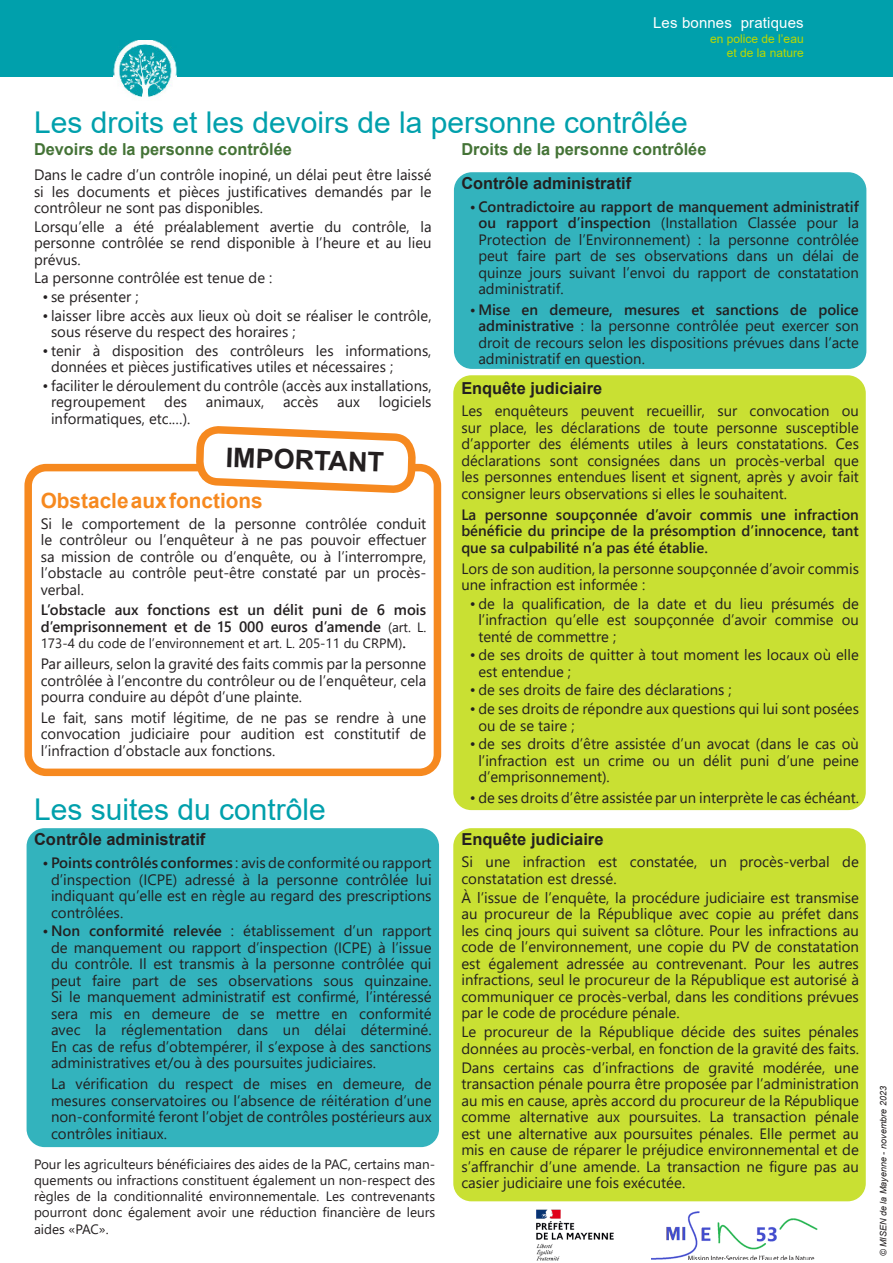
<style>
.page{position:relative;width:893px;height:1263px;background:#fff}
.page>*{position:absolute;margin:0;border:0;box-sizing:border-box;transform-origin:0 0}
.t1{font:30px "Arial";color:#00a0ac}
.t2{font:700 27px "Arial";color:#231f20}
.t3{font:700 21px "Arial";color:#f6891f}
.t4{font:700 16.5px "Arial";color:#231f20}
.t5{font:700 16.5px "Arial";color:#447336}
.t6{font:15px/16.5px "Segoe UI";color:#231f20;text-align:justify}
.t7{font:600 15px/16.5px "Segoe UI";color:#231f20;text-align:justify}
.t8{font:15px "Arial";letter-spacing:.01em;color:#fff}
.t9{font:13.5px/16.2px "Segoe UI";color:#231f20;text-align:justify}
.t10{font:12px/14.4px "Arial";color:#bbd800;text-align:right}
.t11{font:italic 9px "Arial";color:#231f20}
.s1{font-weight:600}
.s2{font-weight:400;font-size:13.5px}
.s3{font-weight:600;font-size:15px}
</style>
<div class="page">
<div style="left:453px;top:828px;width:413px;height:373px;background:#c9e033;border-radius:18px"></div>
<div style="left:27px;top:828px;width:412px;height:319px;background:#33b3bd;border-radius:18px"></div>
<div style="left:453px;top:375px;width:413px;height:435px;background:#c9e033;border-radius:18px"></div>
<div style="left:454px;top:172px;width:412px;height:197px;background:#33b3bd;border-radius:18px"></div>
<div style="left:0;top:0;width:893px;height:76px;background:#00a0ac"></div>
<img style="left:114px;top:41px;width:62px;height:56px">
<div style="left:24px;top:464px;width:417px;height:312px;border:8px solid #f6891f;border-radius:18px"></div>
<svg style="left:192px;top:426px;width:227px;height:67px"></svg>
<img style="left:651px;top:1211px;width:167px;height:49px">
<img style="left:536px;top:1209px;width:78px;height:52px">
<p class="t8" style="left:653px;top:12px;width:152px">Les bonnes pratiques</p>
<p class="t10" style="left:710px;top:31px;width:95px">en police de l’eau et de la nature</p>
<p class="t1" style="left:34px;top:102px;width:655px">Les droits et les devoirs de la personne contrôlée</p>
<p class="t5" style="left:34px;top:138px;width:259px">Devoirs de la personne contrôlée</p>
<p class="t6" style="left:34px;top:165px;width:399px">Dans le cadre d’un contrôle inopiné, un délai peut être laissé si les documents et pièces justificatives demandés par le contrôleur ne sont pas disponibles.</p>
<p class="t6" style="left:34px;top:217px;width:399px">Lorsqu’elle a été préalablement avertie du contrôle, la personne contrôlée se rend disponible à l’heure et au lieu prévus.</p>
<p class="t6" style="left:34px;top:269px;width:240px">La personne contrôlée est tenue de :</p>
<p class="t6" style="left:43px;top:287px;width:98px">• se présenter ;</p>
<p class="t6" style="left:51px;top:306px;width:382px;text-indent:-9px">• laisser libre accès aux lieux où doit se réaliser le contrôle, sous réserve du respect des horaires ;</p>
<p class="t6" style="left:51px;top:341px;width:382px;text-indent:-9px">• tenir à disposition des contrôleurs les informations, données et pièces justificatives utiles et nécessaires ;</p>
<p class="t6" style="left:51px;top:376px;width:382px;text-indent:-9px">• faciliter le déroulement du contrôle (accès aux installations, regroupement</p>
<p class="t5" style="left:461px;top:138px;width:247px">Droits de la personne contrôlée</p>
<p class="t4" style="left:461px;top:171px;width:171px">Contrôle administratif</p>
<p class="t6" style="left:478px;top:197px;width:382px;text-indent:-9px"><span class="s1">• Contradictoire au rapport de manquement administratif ou rapport d’inspection</span> (Installation Classée pour la Protection de l’Environnement) : la personne contrôlée peut faire part de ses observations dans un délai de quinze jours suivant l’envoi du rapport de constatation administratif.</p>
<p class="t6" style="left:478px;top:300px;width:382px;text-indent:-9px"><span class="s1">• Mise en demeure, mesures et sanctions de police administrative</span> : la personne contrôlée peut exercer son droit de recours selon les dispositions prévues dans l’acte administratif en question.</p>
<p class="t4" style="left:461px;top:376px;width:142px">Enquête judiciaire</p>
<p class="t6" style="left:461px;top:402px;width:399px">Les enquêteurs peuvent recueillir, sur convocation ou sur place, les déclarations de toute personne susceptible d’apporter des éléments utiles à leurs constatations. Ces déclarations sont consignées dans un procès-verbal que les personnes entendues lisent et signent, après y avoir fait consigner leurs observations si elles le souhaitent.</p>
<p class="t7" style="left:461px;top:505px;width:399px">La personne soupçonnée d’avoir commis une infraction bénéficie du principe de la présomption d’innocence, tant que sa culpabilité n’a pas été établie.</p>
<p class="t6" style="left:461px;top:559px;width:399px">Lors de son audition, la personne soupçonnée d’avoir commis une infraction est informée :</p>
<p class="t6" style="left:478px;top:594px;width:382px;text-indent:-9px">• de la qualification, de la date et du lieu présumés de l’infraction qu’elle est soupçonnée d’avoir commise ou tenté de commettre ;</p>
<p class="t6" style="left:478px;top:645px;width:382px;text-indent:-9px">• de ses droits de quitter à tout moment les locaux où elle est entendue ;</p>
<p class="t6" style="left:470px;top:680px;width:263px">• de ses droits de faire des déclarations ;</p>
<p class="t6" style="left:478px;top:699px;width:382px;text-indent:-9px">• de ses droits de répondre aux questions qui lui sont posées ou de se taire ;</p>
<p class="t6" style="left:478px;top:734px;width:382px;text-indent:-9px">• de ses droits d’être assistée d’un avocat (dans le cas où l’infraction est un crime ou un délit puni d’une peine d’emprisonnement).</p>
<p class="t6" style="left:470px;top:788px;width:391px">• de ses droits d’être assistée par un interprète le cas échéant.</p>
<p class="t6" style="left:164px;top:393px;width:24px">des</p>
<p class="t6" style="left:206px;top:393px;width:60px">animaux,</p>
<p class="t6" style="left:283px;top:393px;width:37px">accès</p>
<p class="t6" style="left:337px;top:393px;width:24px">aux</p>
<p class="t6" style="left:379px;top:393px;width:54px">logiciels</p>
<p class="t6" style="left:51px;top:409px;width:141px">informatiques, etc.…).</p>
<p class="t2" style="left:226px;top:438px;width:160px;rotate:2deg">IMPORTANT</p>
<p class="t3" style="left:41px;top:486px;width:224px">Obstacle aux fonctions</p>
<p class="t6" style="left:41px;top:514px;width:387px">Si le comportement de la personne contrôlée conduit le contrôleur ou l’enquêteur à ne pas pouvoir effectuer sa mission de contrôle ou d’enquête, ou à l’interrompre, l’obstacle au contrôle peut-être constaté par un procès&shy;verbal.</p>
<p class="t7" style="left:41px;top:601px;width:387px">L’obstacle aux fonctions est un délit puni de 6 mois d’emprisonnement et de 15 000 euros d’amende <span class="s2">(art. L.</span></p>
<p class="t9" style="left:41px;top:634px;width:367px">173-4 du code de l’environnement et art. L. 205-11 du CRPM)<span class="s3">.</span></p>
<p class="t6" style="left:41px;top:654px;width:387px">Par ailleurs, selon la gravité des faits commis par la personne contrôlée à l’encontre du contrôleur ou de l’enquêteur, cela pourra conduire au dépôt d’une plainte.</p>
<p class="t6" style="left:41px;top:708px;width:387px">Le fait, sans motif légitime, de ne pas se rendre à une convocation judiciaire pour audition est constitutif de l’infraction d’obstacle aux fonctions.</p>
<p class="t1" style="left:34px;top:788px;width:293px">Les suites du contrôle</p>
<p class="t4" style="left:34px;top:828px;width:173px">Contrôle administratif</p>
<p class="t6" style="left:51px;top:853px;width:382px;text-indent:-9px"><span class="s1">• Points contrôlés conformes</span> : avis de conformité ou rapport d’inspection (ICPE) adressé à la personne contrôlée lui indiquant qu’elle est en règle au regard des prescriptions contrôlées.</p>
<p class="t6" style="left:51px;top:921px;width:382px;text-indent:-9px"><span class="s1">•Non conformité relevée</span> : établissement d’un rapport de manquement ou rapport d’inspection (ICPE) à l’issue du contrôle. Il est transmis à la personne contrôlée qui peut faire part de ses observations sous quinzaine.<br>Si le manquement administratif est confirmé, l’intéressé sera mis en demeure de se mettre en conformité avec la réglementation dans un délai déterminé.<br>En cas de refus d’obtempérer, il s’expose à des sanctions administratives et/ou à des poursuites judiciaires.</p>
<p class="t6" style="left:51px;top:1074px;width:382px">La vérification du respect de mises en demeure, de mesures conservatoires ou l’absence de réitération d’une non-conformité feront l’objet de contrôles postérieurs aux contrôles initiaux.</p>
<p class="t9" style="left:34px;top:1155px;width:403px">Pour les agriculteurs bénéficiaires des aides de la PAC, certains man&shy;quements ou infractions constituent également un non-respect des règles de la conditionnalité environnementale. Les contrevenants pourront donc également avoir une réduction financière de leurs aides «PAC».</p>
<p class="t4" style="left:461px;top:828px;width:144px">Enquête judiciaire</p>
<p class="t6" style="left:461px;top:852px;width:399px">Si une infraction est constatée, un procès-verbal de constatation est dressé.</p>
<p class="t6" style="left:461px;top:888px;width:399px">À l’issue de l’enquête, la procédure judiciaire est transmise au procureur de la République avec copie au préfet dans les cinq jours qui suivent sa clôture. Pour les infractions au code de l’environnement, une copie du PV de constatation est également adressée au contrevenant. Pour les autres infractions, seul le procureur de la République est autorisé à communiquer ce procès-verbal, dans les conditions prévues par le code de procédure pénale.</p>
<p class="t6" style="left:461px;top:1022px;width:399px">Le procureur de la République décide des suites pénales données au procès-verbal, en fonction de la gravité des faits.</p>
<p class="t6" style="left:461px;top:1058px;width:399px">Dans certains cas d’infractions de gravité modérée, une transaction pénale pourra être proposée par l’administration au mis en cause, après accord du procureur de la République comme alternative aux poursuites. La transaction pénale est une alternative aux poursuites pénales. Elle permet au mis en cause de réparer le préjudice environnemental et de s’affranchir d’une amende. La transaction ne figure pas au casier judiciaire une fois exécutée.</p>
<p class="t11" style="left:878px;top:1256px;width:171px;rotate:-90deg">© MISEN de la Mayenne - novembre 2023</p>
</div>
